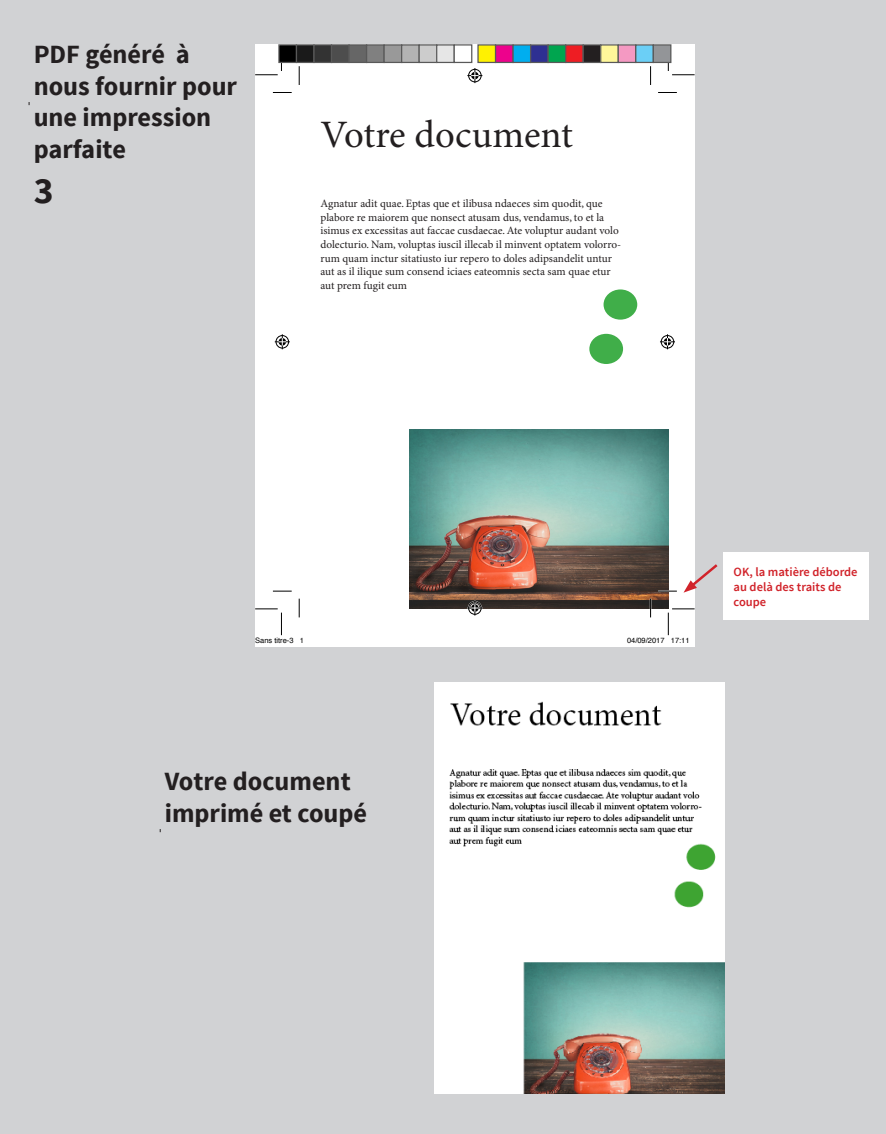
<style>
.page{position:relative;width:886px;height:1134px;background:#d1d2d4}
.page>*{position:absolute;margin:0;border:0;box-sizing:border-box;transform-origin:0 0}
.t1{font:38.75px "Minion Pro";color:#231f20}
.t2{font:700 37.5px "Source Sans Pro";color:#231f20}
.t3{font:700 26.25px/31.5px "Source Sans Pro";color:#231f20}
.t4{font:600 12.5px/15px "Source Sans Pro";color:#d1232a}
.t5{font:11.25px/13.5px "Minion Pro";color:#231f20}
.t6{font:7.5px "Helvetica";color:#000}
</style>
<div class="page">
<div style="left:255px;top:44px;width:439px;height:602px;background:#fff"></div>
<div style="left:603px;top:289px;width:34px;height:31px;background:#40ae49;border-radius:50%"></div>
<div style="left:589px;top:334px;width:34px;height:30px;background:#40ae49;border-radius:50%"></div>
<img style="left:409px;top:430px;width:259px;height:179px">
<svg style="left:273px;top:92px;width:19px;height:1px"></svg>
<svg style="left:658px;top:92px;width:19px;height:1px"></svg>
<svg style="left:273px;top:590px;width:19px;height:2px"></svg>
<svg style="left:658px;top:590px;width:19px;height:2px"></svg>
<svg style="left:298px;top:66px;width:2px;height:19px"></svg>
<svg style="left:650px;top:66px;width:1px;height:19px"></svg>
<svg style="left:255px;top:63px;width:27px;height:13px"></svg>
<svg style="left:668px;top:48px;width:26px;height:28px"></svg>
<svg style="left:467px;top:68px;width:15px;height:15px"></svg>
<svg style="left:467px;top:600px;width:15px;height:15px"></svg>
<svg style="left:275px;top:334px;width:15px;height:15px"></svg>
<svg style="left:660px;top:334px;width:15px;height:15px"></svg>
<div style="left:279px;top:45px;width:17px;height:17px;background:#000"></div>
<div style="left:278px;top:44px;width:19px;height:19px;border:1px solid #595959"></div>
<div style="left:296px;top:45px;width:18px;height:17px;background:#1a1a1a"></div>
<div style="left:296px;top:44px;width:19px;height:19px;border:1px solid #595959"></div>
<div style="left:314px;top:45px;width:17px;height:17px;background:#333"></div>
<div style="left:313px;top:44px;width:19px;height:19px;border:1px solid #595959"></div>
<div style="left:331px;top:45px;width:18px;height:17px;background:#4d4d4d"></div>
<div style="left:331px;top:44px;width:19px;height:19px;border:1px solid #595959"></div>
<div style="left:349px;top:45px;width:18px;height:17px;background:#666"></div>
<div style="left:348px;top:44px;width:19px;height:19px;border:1px solid #595959"></div>
<div style="left:367px;top:45px;width:17px;height:17px;background:#808080"></div>
<div style="left:366px;top:44px;width:19px;height:19px;border:1px solid #595959"></div>
<div style="left:384px;top:45px;width:18px;height:17px;background:#999"></div>
<div style="left:383px;top:44px;width:19px;height:19px;border:1px solid #595959"></div>
<div style="left:402px;top:45px;width:17px;height:17px;background:#b3b3b3"></div>
<div style="left:401px;top:44px;width:19px;height:19px;border:1px solid #595959"></div>
<div style="left:419px;top:45px;width:18px;height:17px;background:#ccc"></div>
<div style="left:418px;top:44px;width:19px;height:19px;border:1px solid #595959"></div>
<div style="left:437px;top:45px;width:17px;height:17px;background:#e6e6e6"></div>
<div style="left:436px;top:44px;width:19px;height:19px;border:1px solid #595959"></div>
<div style="left:454px;top:44px;width:18px;height:19px;border:1px solid #595959"></div>
<div style="left:478px;top:45px;width:17px;height:17px;background:#fff101"></div>
<div style="left:477px;top:44px;width:19px;height:19px;border:1px solid #595959"></div>
<div style="left:495px;top:45px;width:18px;height:17px;background:#ed028c"></div>
<div style="left:495px;top:44px;width:19px;height:19px;border:1px solid #595959"></div>
<div style="left:513px;top:45px;width:18px;height:17px;background:#00aeef"></div>
<div style="left:512px;top:44px;width:19px;height:19px;border:1px solid #595959"></div>
<div style="left:531px;top:45px;width:17px;height:17px;background:#2e3092"></div>
<div style="left:530px;top:44px;width:19px;height:19px;border:1px solid #595959"></div>
<div style="left:548px;top:45px;width:18px;height:17px;background:#00a54f"></div>
<div style="left:547px;top:44px;width:19px;height:19px;border:1px solid #595959"></div>
<div style="left:566px;top:45px;width:17px;height:17px;background:#ee1d23"></div>
<div style="left:565px;top:44px;width:19px;height:19px;border:1px solid #595959"></div>
<div style="left:583px;top:45px;width:18px;height:17px;background:#231f20"></div>
<div style="left:582px;top:44px;width:19px;height:19px;border:1px solid #595959"></div>
<div style="left:601px;top:45px;width:17px;height:17px;background:#fff79a"></div>
<div style="left:600px;top:44px;width:19px;height:19px;border:1px solid #595959"></div>
<div style="left:618px;top:45px;width:18px;height:17px;background:#f499c2"></div>
<div style="left:618px;top:44px;width:18px;height:19px;border:1px solid #595959"></div>
<div style="left:636px;top:45px;width:17px;height:17px;background:#6bcff6"></div>
<div style="left:635px;top:44px;width:19px;height:19px;border:1px solid #595959"></div>
<div style="left:653px;top:45px;width:18px;height:17px;background:#939598"></div>
<div style="left:653px;top:44px;width:18px;height:19px;border:1px solid #595959"></div>
<svg style="left:255px;top:599px;width:45px;height:37px"></svg>
<svg style="left:627px;top:599px;width:67px;height:37px"></svg>
<div style="left:723px;top:553px;width:145px;height:67px;background:#fff"></div>
<svg style="left:683px;top:562px;width:35px;height:31px"></svg>
<img style="left:434px;top:682px;width:290px;height:412px">
<p class="t3" style="left:34px;top:40px;width:158px">PDF généré à</p>
<p class="t3" style="left:34px;top:71px;width:205px">nous fournir pour une impression parfaite</p>
<p class="t2" style="left:34px;top:166px;width:21px">3</p>
<p class="t1" style="left:320px;top:112px;width:254px">Votre document</p>
<p class="t5" style="left:320px;top:198px;width:302px">Agnatur adit quae. Eptas que et ilibusa ndaeces sim quodit, que plabore re maiorem que nonsect atusam dus, vendamus, to et la isimus ex excessitas aut faccae cusdaecae. Ate voluptur audant volo dolecturio. Nam, voluptas iuscil illecab il minvent optatem volorro&shy;rum quam inctur sitatiusto iur repero to doles adipsandelit untur aut as il ilique sum consend iciaes eateomnis secta sam quae etur aut prem fugit eum</p>
<p class="t6" style="left:255px;top:634px;width:50px">Sans titre-3 1</p>
<p class="t6" style="left:627px;top:634px;width:64px">04/09/2017 17:11</p>
<p class="t4" style="left:733px;top:565px;width:126px">OK, la matière déborde au delà des traits de coupe</p>
<p class="t3" style="left:165px;top:767px;width:187px">Votre document</p>
<p class="t3" style="left:165px;top:798px;width:204px">imprimé et coupé</p>
</div>
